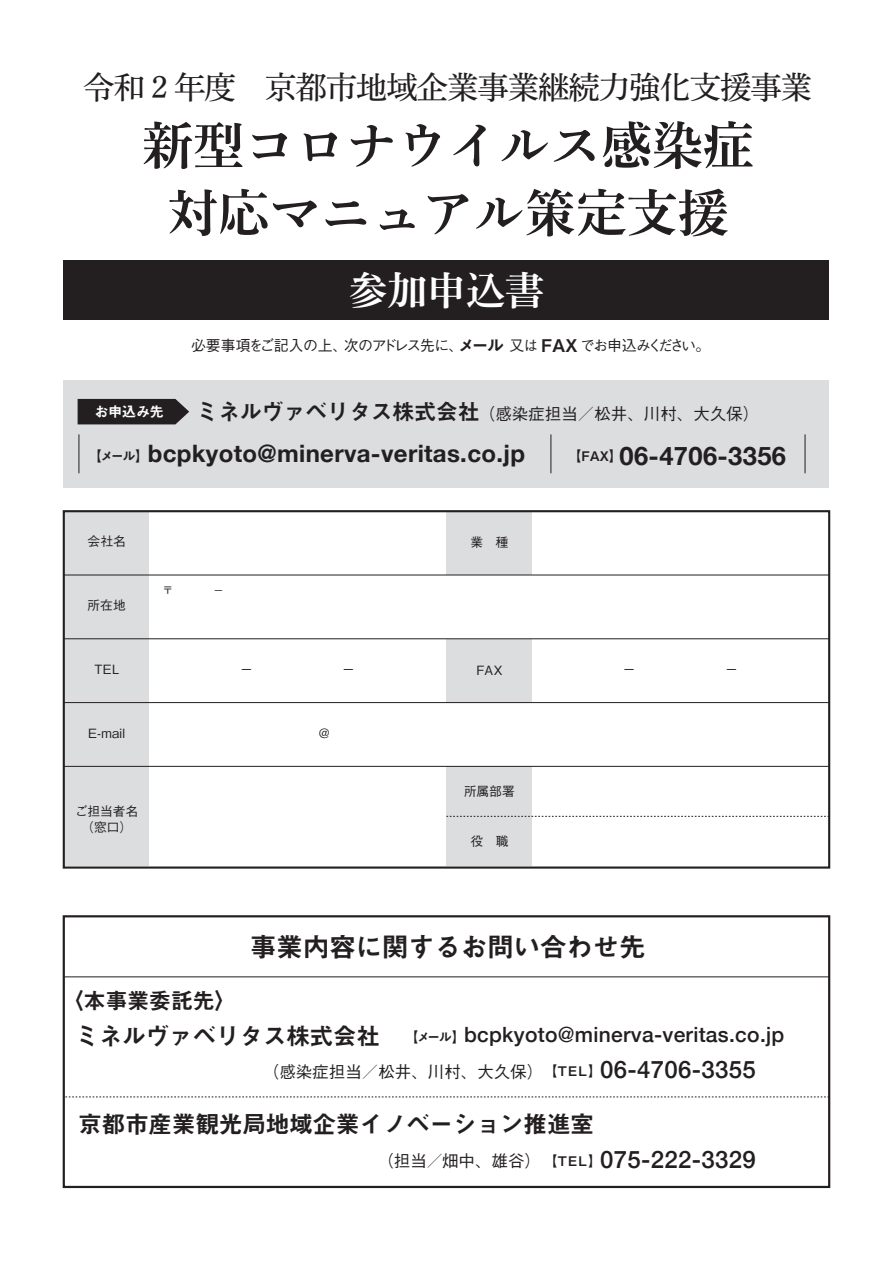
<style>
.page{position:relative;width:893px;height:1263px;background:#fff}
.page>*{position:absolute;margin:0;border:0;box-sizing:border-box;transform-origin:0 0}
.t1{font:51px/67.5px "DNP Shuei Min Pr 6 B";color:#231f20;text-align:center}
.t2{font:39px "DNP Shuei Min Pr 6 B";color:#fff}
.t3{font:31.5px "DNP Shuei Min Pr 6 M";letter-spacing:-.035em;color:#231f20}
.t4{font:27px "Midashi Go Pr 6 N MB31";letter-spacing:-.025em;color:#231f20}
.t5{font:700 25.5px "Helvetica Neue";letter-spacing:.015em;color:#231f20}
.t6{font:24px "Midashi Go Pr 6 N MB31";letter-spacing:-.025em;color:#231f20}
.t7{font:700 24px "Helvetica Neue";letter-spacing:.015em;color:#231f20}
.t8{font:500 24px "Helvetica Neue";letter-spacing:.015em;color:#231f20}
.t9{font:22.35px "Midashi Go Pr 6 N MB31";letter-spacing:-.025em;color:#231f20}
.t10{font:500 21px "Helvetica Neue";letter-spacing:.015em;color:#231f20}
.t11{font:500 16.5px "Gothic BBB Pr 6 N";color:#231f20}
.t12{font:500 14.85px "Gothic BBB Pr 6 N";letter-spacing:-.065em;color:#231f20}
.t13{font:14.4px "Midashi Go Pr 6 N MB31";letter-spacing:-.045em;color:#fff}
.t14{font:13.2px "Midashi Go Pr 6 N MB31";color:#231f20}
.t15{font:500 12.75px/15.9px "Gothic BBB Pr 6 N";letter-spacing:-.005em;color:#231f20;text-align:center}
.s1{font-family:"Midashi Go Pr 6 N MB31";font-weight:400;font-size:17.55px}
</style>
<div class="page">
<div style="left:64px;top:260px;width:765px;height:60px;background:#231f20"></div>
<div style="left:64px;top:380px;width:765px;height:107px;background:#dcdddf"></div>
<div style="left:446px;top:766px;width:85px;height:100px;background:#dcdddf"></div>
<div style="left:446px;top:511px;width:85px;height:64px;background:#dcdddf"></div>
<div style="left:446px;top:639px;width:85px;height:63px;background:#dcdddf"></div>
<div style="left:64px;top:511px;width:85px;height:355px;background:#dcdddf"></div>
<hr style="left:64px;top:575px;width:765px;height:1px;background:#231f20">
<hr style="left:64px;top:638px;width:765px;height:1px;background:#231f20">
<hr style="left:64px;top:702px;width:765px;height:1px;background:#231f20">
<hr style="left:64px;top:766px;width:765px;height:1px;background:#231f20">
<svg style="left:446px;top:816px;width:380px;height:1px"></svg>
<div style="left:78px;top:399px;width:111px;height:25px;background:#231f20"></div>
<hr style="left:79px;top:434px;width:1px;height:39px;background:#231f20">
<hr style="left:550px;top:434px;width:1px;height:39px;background:#231f20">
<hr style="left:805px;top:434px;width:1px;height:39px;background:#231f20">
<div style="left:63px;top:915px;width:767px;height:273px;border:2px solid #231f20"></div>
<svg style="left:64px;top:1097px;width:765px;height:1px"></svg>
<hr style="left:64px;top:976px;width:765px;height:1px;background:#231f20">
<div style="left:63px;top:510px;width:767px;height:359px;border:2px solid #231f20"></div>
<h3 class="t3" style="left:83px;top:58px;width:731px">令和２年度　京都市地域企業事業継続力強化支援事業</h3>
<h1 class="t1" style="left:142px;top:113px;width:613px">新型コロナウイルス感染症対応マニュアル策定支援</h1>
<p class="t13" style="left:94px;top:400px;width:71px">お申込み先</p>
<h2 class="t2" style="left:349px;top:269px;width:196px">参加申込書</h2>
<p class="t12" style="left:191px;top:333px;width:521px">必要事項をご記入の上、次のアドレス先に、<span class="s1">メール</span>又は <span class="s1">FAX</span> でお申込みください。</p>
<h3 class="t9" style="left:196px;top:394px;width:285px">ミネルヴァベリタス株式会社</h3>
<p class="t11" style="left:479px;top:400px;width:282px">（感染症担当／松井、川村、大久保）</p>
<p class="t14" style="left:89px;top:445px;width:62px">【メール】</p>
<h3 class="t7" style="left:148px;top:434px;width:379px">bcpkyoto@minerva-veritas.co.jp</h3>
<p class="t15" style="left:88px;top:533px;width:40px">会社名</p>
<p class="t15" style="left:88px;top:596px;width:40px">所在地</p>
<p class="t15" style="left:95px;top:660px;width:26px">TEL</p>
<p class="t15" style="left:88px;top:724px;width:39px">E-mail</p>
<p class="t15" style="left:75px;top:802px;width:65px">ご担当者名（窓口）</p>
<p class="t15" style="left:319px;top:724px;width:12px">@</p>
<p class="t15" style="left:470px;top:533px;width:40px">業　種</p>
<p class="t15" style="left:477px;top:661px;width:27px">FAX</p>
<p class="t15" style="left:464px;top:782px;width:52px">所属部署</p>
<p class="t15" style="left:470px;top:832px;width:40px">役　職</p>
<h3 class="t5" style="left:620px;top:435px;width:168px">06-4706-3356</h3>
<p class="t14" style="left:568px;top:445px;width:56px">【FAX】</p>
<h3 class="t4" style="left:250px;top:925px;width:397px">事業内容に関するお問い合わせ先</h3>
<h3 class="t9" style="left:62px;top:983px;width:176px">〈本事業委託先〉</h3>
<h3 class="t6" style="left:75px;top:1017px;width:307px">ミネルヴァベリタス株式会社</h3>
<p class="t11" style="left:263px;top:1059px;width:282px">（感染症担当／松井、川村、大久保）</p>
<p class="t10" style="left:464px;top:1018px;width:322px">bcpkyoto@minerva-veritas.co.jp</p>
<p class="t14" style="left:405px;top:1026px;width:62px">【メール】</p>
<h3 class="t8" style="left:600px;top:1050px;width:157px">06-4706-3355</h3>
<p class="t14" style="left:544px;top:1060px;width:59px">【TEL】</p>
<h3 class="t6" style="left:78px;top:1105px;width:517px">京都市産業観光局地域企業イノベーション推進室</h3>
<p class="t11" style="left:378px;top:1147px;width:165px">（担当／畑中、雄谷）</p>
<h3 class="t8" style="left:600px;top:1140px;width:157px">075-222-3329</h3>
<p class="t14" style="left:544px;top:1150px;width:59px">【TEL】</p>
</div>
